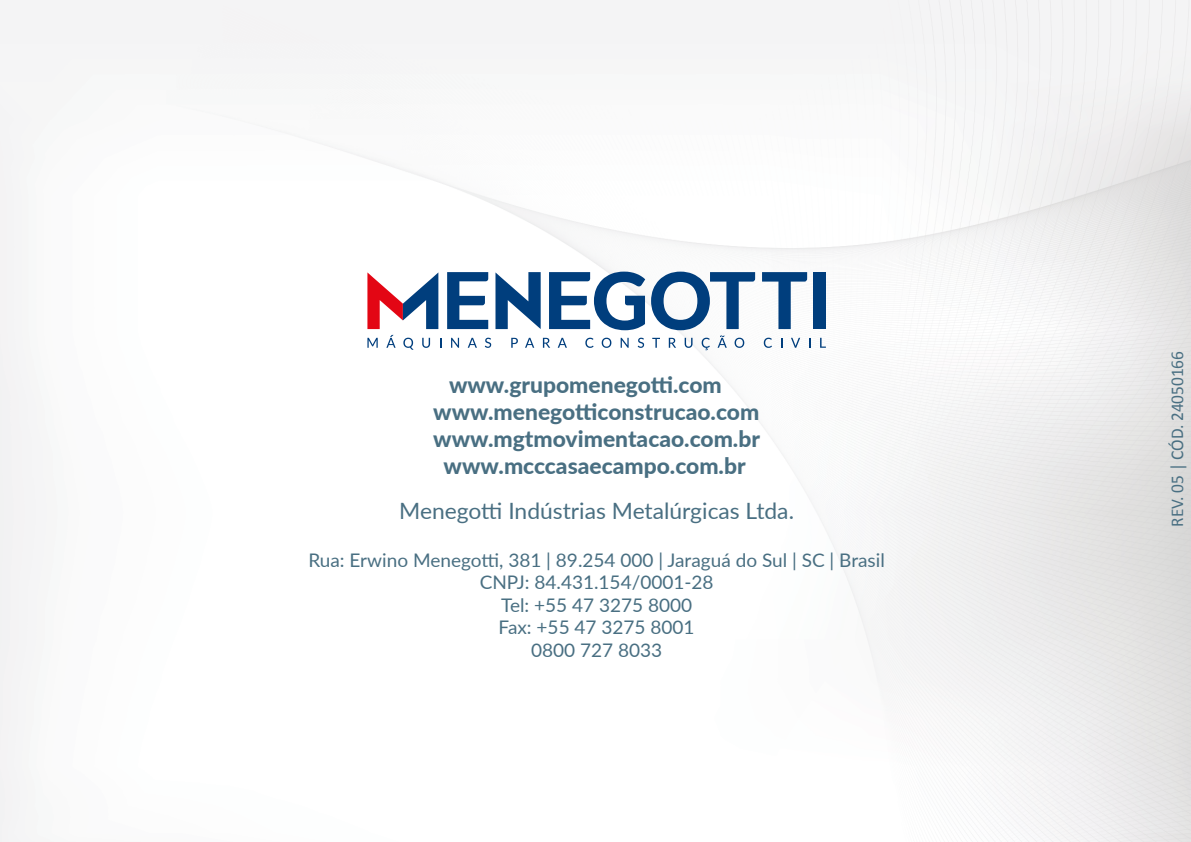
<style>
.page{position:relative;width:1191px;height:842px;background:#fff}
.page>*{position:absolute;margin:0;border:0;box-sizing:border-box;transform-origin:0 0}
.t1{font:800 22.4px "Lato";color:#496f82}
.t2{font:22.4px "Lato";color:#496f82}
.t3{font:18.8px/22.4px "Lato";color:#496f82;text-align:center}
.t4{font:18px "Calibri";letter-spacing:-.005em;color:#496f82;scale:.96 1}
</style>
<div class="page">
<img style="left:0;top:0;width:1191px;height:842px">
<svg style="left:367px;top:338px;width:11px;height:10px"></svg>
<svg style="left:386px;top:335px;width:9px;height:13px"></svg>
<svg style="left:403px;top:338px;width:10px;height:12px"></svg>
<svg style="left:422px;top:338px;width:8px;height:10px"></svg>
<svg style="left:451px;top:338px;width:8px;height:10px"></svg>
<svg style="left:468px;top:338px;width:9px;height:10px"></svg>
<svg style="left:485px;top:338px;width:6px;height:10px"></svg>
<svg style="left:511px;top:338px;width:7px;height:10px"></svg>
<svg style="left:525px;top:338px;width:9px;height:10px"></svg>
<svg style="left:543px;top:338px;width:7px;height:10px"></svg>
<svg style="left:557px;top:338px;width:10px;height:10px"></svg>
<svg style="left:585px;top:338px;width:8px;height:10px"></svg>
<svg style="left:601px;top:338px;width:10px;height:10px"></svg>
<svg style="left:620px;top:338px;width:8px;height:10px"></svg>
<svg style="left:637px;top:338px;width:7px;height:10px"></svg>
<svg style="left:764px;top:338px;width:8px;height:10px"></svg>
<svg style="left:791px;top:338px;width:9px;height:10px"></svg>
<svg style="left:820px;top:338px;width:6px;height:10px"></svg>
<svg style="left:367px;top:272px;width:71px;height:57px"></svg>
<svg style="left:495px;top:272px;width:45px;height:57px"></svg>
<svg style="left:447px;top:272px;width:41px;height:57px"></svg>
<svg style="left:549px;top:272px;width:96px;height:58px"></svg>
<svg style="left:651px;top:272px;width:104px;height:78px"></svg>
<svg style="left:762px;top:272px;width:45px;height:57px"></svg>
<div style="left:813px;top:272px;width:13px;height:57px;background:#003e7d"></div>
<p class="t1" style="left:449px;top:368px;width:274px">www.grupomenegotti.com</p>
<p class="t1" style="left:433px;top:395px;width:327px">www.menegotticonstrucao.com</p>
<p class="t1" style="left:433px;top:422px;width:328px">www.mgtmovimentacao.com.br</p>
<p class="t1" style="left:443px;top:449px;width:303px">www.mcccasaecampo.com.br</p>
<p class="t2" style="left:399px;top:495px;width:396px">Menegotti Indústrias Metalúrgicas Ltda.</p>
<p class="t3" style="left:308px;top:548px;width:578px">Rua: Erwino Menegotti, 381 | 89.254 000 | Jaraguá do Sul | SC | Brasil<br>CNPJ: 84.431.154/0001-28<br>Tel: +55 47 3275 8000<br>Fax: +55 47 3275 8001<br>0800 727 8033</p>
<p class="t4" style="left:1165px;top:527px;width:184px;rotate:-90deg">REV. 05 | CÓD. 24050166</p>
</div>
